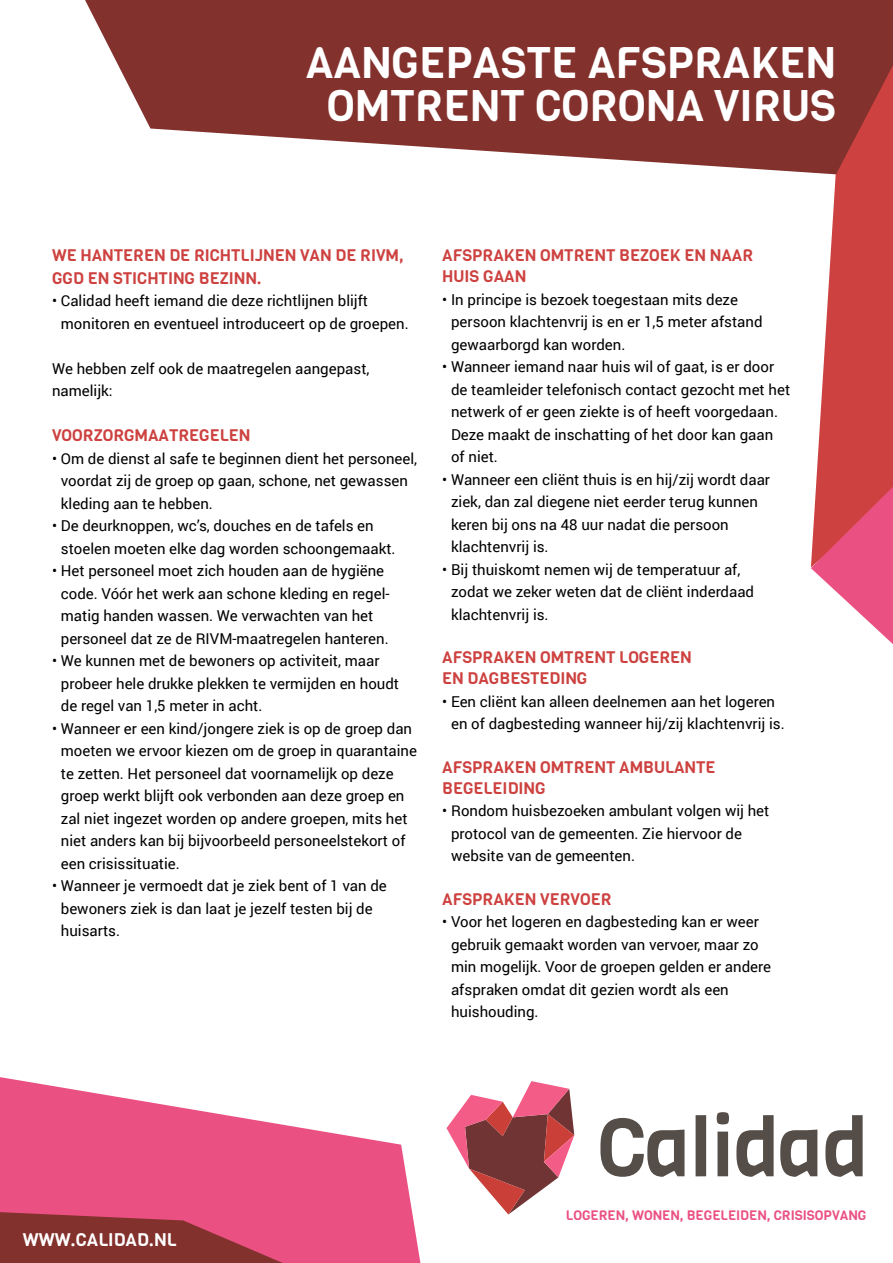
<style>
.page{position:relative;width:893px;height:1263px;background:#fff}
.page>*{position:absolute;margin:0;border:0;box-sizing:border-box;transform-origin:0 0}
.t1{font:43.5px/42.6px "Viga";color:#fff;text-align:center}
.t2{font:18px "Viga";color:#fff}
.t3{font:16.5px/21px "Viga";color:#cd4240}
.t4{font:15px/22.5px "Roboto";color:#000}
.t5{font:13.5px "Viga";color:#ea5182}
</style>
<div class="page">
<svg style="left:0;top:1077px;width:420px;height:186px;fill:#ea5182"></svg>
<svg style="left:816px;top:174px;width:77px;height:313px;fill:#cd4240"></svg>
<svg style="left:811px;top:487px;width:82px;height:157px"></svg>
<svg style="left:85px;top:0;width:808px;height:174px;fill:#83312d"></svg>
<svg style="left:600px;top:1118px;width:84px;height:59px"></svg>
<div style="left:696px;top:1115px;width:10px;height:61px;background:#544d48"></div>
<svg style="left:717px;top:1112px;width:12px;height:64px"></svg>
<svg style="left:736px;top:1115px;width:38px;height:62px"></svg>
<svg style="left:780px;top:1129px;width:37px;height:48px"></svg>
<svg style="left:825px;top:1115px;width:38px;height:62px"></svg>
<svg style="left:446px;top:1081px;width:128px;height:133px"></svg>
<svg style="left:0;top:1212px;width:283px;height:51px"></svg>
<h1 class="t1" style="left:306px;top:42px;width:532px">AANGEPASTE AFSPRAKEN<br>OMTRENT CORONA VIRUS</h1>
<p class="t3" style="left:52px;top:244px;width:353px;line-height:22.5px">WE HANTEREN DE RICHTLIJNEN VAN DE RIVM,<br>GGD EN STICHTING BEZINN.</p>
<p class="t4" style="left:61px;top:289px;width:349px;text-indent:-9px">• Calidad heeft iemand die deze richtlijnen blijft monitoren en eventueel introduceert op de groepen.</p>
<p class="t4" style="left:52px;top:357px;width:319px">We hebben zelf ook de maatregelen aangepast, namelijk:</p>
<p class="t3" style="left:52px;top:425px;width:200px">VOORZORGMAATREGELEN</p>
<p class="t4" style="left:61px;top:447px;width:358px;text-indent:-9px">• Om de dienst al safe te beginnen dient het personeel, voordat zij de groep op gaan, schone, net gewassen kleding aan te hebben.</p>
<p class="t4" style="left:61px;top:514px;width:336px;text-indent:-9px">• De deurknoppen, wc’s, douches en de tafels en stoelen moeten elke dag worden schoongemaakt.</p>
<p class="t4" style="left:52px;top:559px;width:339px;text-align:center">• Het personeel moet zich houden aan de hygiëne code. Vóór het werk aan schone kleding en regel&shy;matig handen wassen. We verwachten van het personeel dat ze de RIVM-maatregelen hanteren.</p>
<p class="t4" style="left:61px;top:649px;width:340px;text-indent:-9px">• We kunnen met de bewoners op activiteit, maar probeer hele drukke plekken te vermijden en houdt de regel van 1,5 meter in acht.</p>
<p class="t4" style="left:61px;top:717px;width:358px;text-indent:-9px">• Wanneer er een kind/jongere ziek is op de groep dan moeten we ervoor kiezen om de groep in quarantaine te zetten. Het personeel dat voornamelijk op deze groep werkt blijft ook verbonden aan deze groep en zal niet ingezet worden op andere groepen, mits het niet anders kan bij bijvoorbeeld personeelstekort of een crisissituatie.</p>
<p class="t4" style="left:61px;top:874px;width:327px;text-indent:-9px">• Wanneer je vermoedt dat je ziek bent of 1 van de bewoners ziek is dan laat je jezelf testen bij de huisarts.</p>
<p class="t3" style="left:442px;top:245px;width:313px">AFSPRAKEN OMTRENT BEZOEK EN NAAR<br>HUIS GAAN</p>
<p class="t4" style="left:451px;top:288px;width:313px;text-indent:-9px">• In principe is bezoek toegestaan mits deze persoon klachtenvrij is en er 1,5 meter afstand gewaarborgd kan worden.</p>
<p class="t4" style="left:451px;top:355px;width:341px;text-indent:-9px">• Wanneer iemand naar huis wil of gaat, is er door de teamleider telefonisch contact gezocht met het netwerk of er geen ziekte is of heeft voorgedaan.<br>Deze maakt de inschatting of het door kan gaan of niet.</p>
<p class="t4" style="left:451px;top:468px;width:321px;text-indent:-9px">• Wanneer een cliënt thuis is en hij/zij wordt daar ziek, dan zal diegene niet eerder terug kunnen keren bij ons na 48 uur nadat die persoon klachtenvrij is.</p>
<p class="t4" style="left:451px;top:558px;width:305px;text-indent:-9px">• Bij thuiskomt nemen wij de temperatuur af, zodat we zeker weten dat de cliënt inderdaad klachtenvrij is.</p>
<p class="t3" style="left:442px;top:647px;width:251px">AFSPRAKEN OMTRENT LOGEREN<br>EN DAGBESTEDING</p>
<p class="t4" style="left:451px;top:690px;width:335px;text-indent:-9px">• Een cliënt kan alleen deelnemen aan het logeren en of dagbesteding wanneer hij/zij klachtenvrij is.</p>
<p class="t3" style="left:442px;top:757px;width:275px">AFSPRAKEN OMTRENT AMBULANTE<br>BEGELEIDING</p>
<p class="t4" style="left:451px;top:799px;width:320px;text-indent:-9px">• Rondom huisbezoeken ambulant volgen wij het protocol van de gemeenten. Zie hiervoor de website van de gemeenten.</p>
<p class="t3" style="left:442px;top:889px;width:171px">AFSPRAKEN VERVOER</p>
<p class="t4" style="left:451px;top:910px;width:321px;text-indent:-9px">• Voor het logeren en dagbesteding kan er weer gebruik gemaakt worden van vervoer, maar zo min mogelijk. Voor de groepen gelden er andere afspraken omdat dit gezien wordt als een huishouding.</p>
<p class="t2" style="left:23px;top:1228px;width:156px">WWW.CALIDAD.NL</p>
<p class="t5" style="left:566px;top:1206px;width:302px">LOGEREN, WONEN, BEGELEIDEN, CRISISOPVANG</p>
</div>
